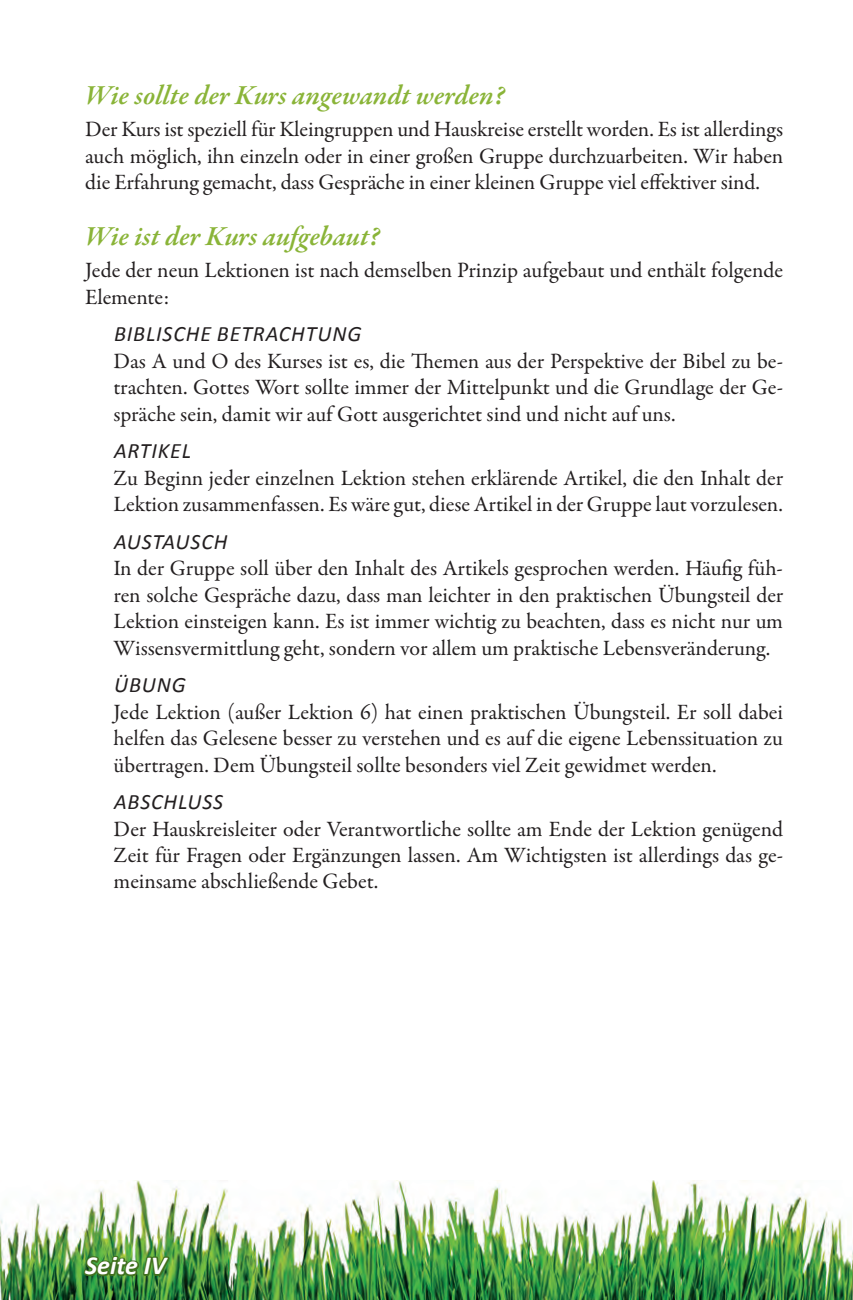
<style>
.page{position:relative;width:853px;height:1300px;background:#fff}
.page>*{position:absolute;margin:0;border:0;box-sizing:border-box;transform-origin:0 0}
.t1{font:italic 600 28px "Garamond Premr Pro";color:#8ab438}
.t2{font:italic 700 26px "Calibri";color:#fff}
.t3{font:22px/26.4px "Garamond Premr Pro";letter-spacing:-.005em;color:#231f20;text-align:justify}
.t4{font:italic 22px "Calibri";letter-spacing:.04em;color:#231f20}
</style>
<div class="page">
<img style="left:0;top:1180px;width:852px;height:120px">
<img style="left:82px;top:1204px;width:90px;height:96px">
<p class="t1" style="left:85px;top:78px;width:421px">Wie sollte der Kurs angewandt werden?</p>
<p class="t3" style="left:85px;top:117px;width:699px">Der Kurs ist speziell für Kleingruppen und Hauskreise erstellt worden. Es ist allerdings auch möglich, ihn einzeln oder in einer großen Gruppe durchzuarbeiten. Wir haben die Erfahrung gemacht, dass Gespräche in einer kleinen Gruppe viel effektiver sind.</p>
<p class="t1" style="left:85px;top:219px;width:296px">Wie ist der Kurs aufgebaut?</p>
<p class="t3" style="left:85px;top:258px;width:699px">Jede der neun Lektionen ist nach demselben Prinzip aufgebaut und enthält folgende<br>Elemente:</p>
<p class="t4" style="left:114px;top:319px;width:249px">BIBLISCHE BETRACHTUNG</p>
<p class="t3" style="left:113px;top:348px;width:670px">Das A und O des Kurses ist es, die Themen aus der Perspektive der Bibel zu be&shy;trachten. Gottes Wort sollte immer der Mittelpunkt und die Grundlage der Ge&shy;spräche sein, damit wir auf Gott ausgerichtet sind und nicht auf uns.</p>
<p class="t4" style="left:114px;top:436px;width:78px">ARTIKEL</p>
<p class="t3" style="left:113px;top:465px;width:670px">Zu Beginn jeder einzelnen Lektion stehen erklärende Artikel, die den Inhalt der<br>Lektion zusammenfassen. Es wäre gut, diese Artikel in der Gruppe laut vorzulesen.</p>
<p class="t4" style="left:114px;top:527px;width:115px">AUSTAUSCH</p>
<p class="t3" style="left:113px;top:556px;width:671px">In der Gruppe soll über den Inhalt des Artikels gesprochen werden. Häufig füh&shy;ren solche Gespräche dazu, dass man leichter in den praktischen Übungsteil der Lektion einsteigen kann. Es ist immer wichtig zu beachten, dass es nicht nur um Wissensvermittlung geht, sondern vor allem um praktische Lebensveränderung.</p>
<p class="t4" style="left:114px;top:670px;width:73px">ÜBUNG</p>
<p class="t3" style="left:113px;top:699px;width:670px">Jede Lektion (außer Lektion 6) hat einen praktischen Übungsteil. Er soll dabei helfen das Gelesene besser zu verstehen und es auf die eigene Lebenssituation zu übertragen. Dem Übungsteil sollte besonders viel Zeit gewidmet werden.</p>
<p class="t4" style="left:114px;top:787px;width:111px">ABSCHLUSS</p>
<p class="t3" style="left:113px;top:816px;width:670px">Der Hauskreisleiter oder Verantwortliche sollte am Ende der Lektion genügend Zeit für Fragen oder Ergänzungen lassen. Am Wichtigsten ist allerdings das ge&shy;meinsame abschließende Gebet.</p>
<p class="t2" style="left:85px;top:1249px;width:82px">Seite IV</p>
</div>
